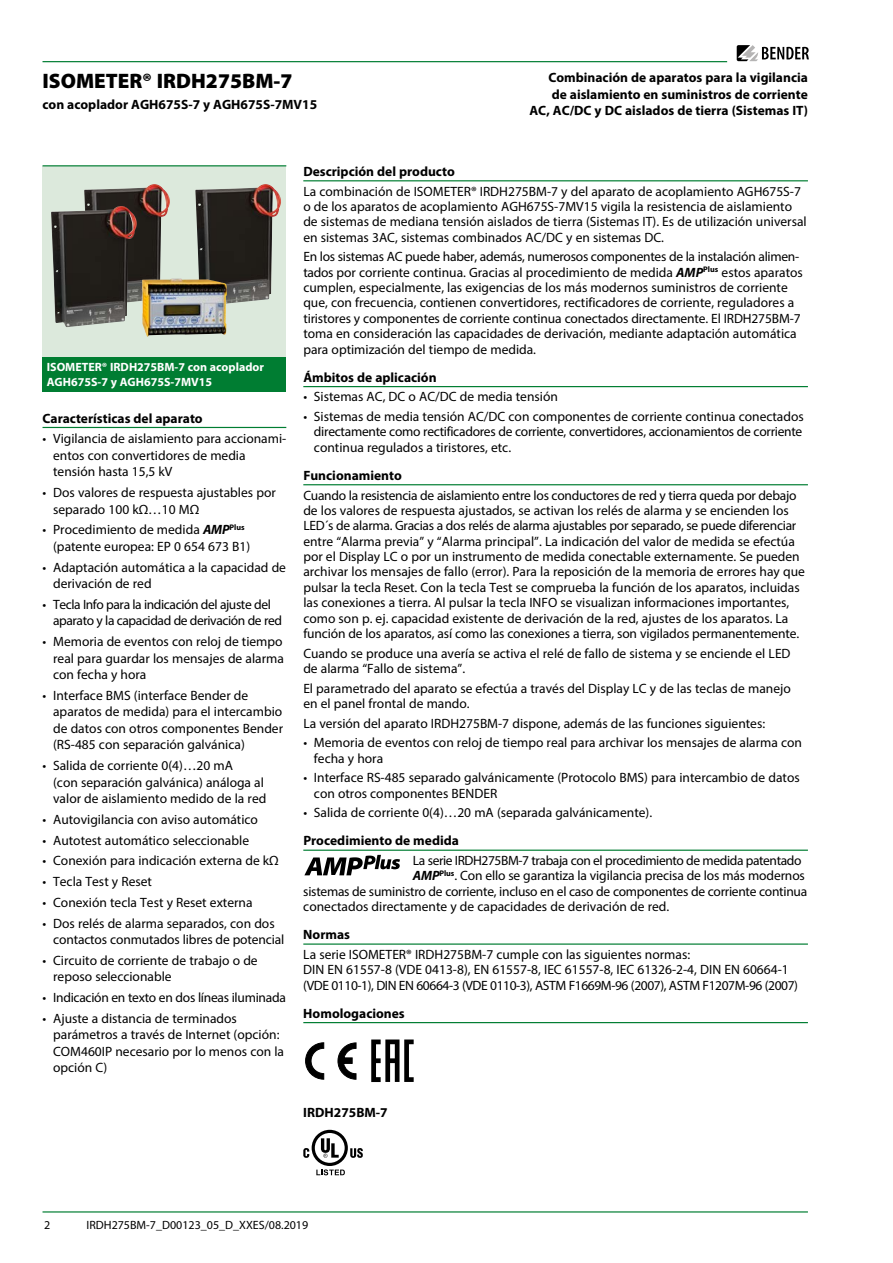
<style>
.page{position:relative;width:893px;height:1263px;background:#fff}
.page>*{position:absolute;margin:0;border:0;box-sizing:border-box;transform-origin:0 0}
.t1{font:900 21px "Myriad Pro";color:#000}
.t2{font:13.5px/15.5px "Myriad Pro";color:#000}
.t3{font:700 13.5px/16.5px "Myriad Pro";color:#000;text-align:right}
.t4{font:13.5px/16.5px "Myriad Pro";letter-spacing:-.03em;color:#000}
.t5{font:13.5px "Myriad Pro";letter-spacing:-.02em;color:#000}
.t6{font:700 12px/15px "Myriad Pro";color:#fff}
.t7{font:12px "Myriad Pro";color:#000}
.s1{font-weight:700;font-style:italic}
</style>
<div class="page">
<hr style="left:43px;top:61px;width:684px;height:1px;background:#007d32">
<hr style="left:43px;top:1211px;width:765px;height:1px;background:#007d32">
<svg style="left:737px;top:45px;width:72px;height:16px"></svg>
<div style="left:43px;top:166px;width:243px;height:191px;background:#dce9dc"></div>
<img style="left:84px;top:184px;width:86px;height:118px">
<img style="left:195px;top:184px;width:86px;height:120px">
<img style="left:51px;top:206px;width:86px;height:121px">
<img style="left:142px;top:278px;width:85px;height:59px">
<hr style="left:43px;top:427px;width:243px;height:1px;background:#007d32">
<div style="left:43px;top:357px;width:243px;height:34px;background:#007d32"></div>
<hr style="left:303px;top:180px;width:505px;height:1px;background:#007d32">
<hr style="left:303px;top:386px;width:505px;height:1px;background:#007d32">
<hr style="left:303px;top:484px;width:505px;height:1px;background:#007d32">
<hr style="left:303px;top:849px;width:505px;height:2px;background:#007d32">
<hr style="left:303px;top:943px;width:505px;height:2px;background:#007d32">
<hr style="left:303px;top:1022px;width:505px;height:1px;background:#007d32">
<svg style="left:304px;top:855px;width:96px;height:20px"></svg>
<svg style="left:305px;top:1042px;width:19px;height:38px"></svg>
<svg style="left:338px;top:1042px;width:19px;height:38px"></svg>
<svg style="left:371px;top:1039px;width:43px;height:43px"></svg>
<div style="left:312px;top:1130px;width:36px;height:36px;border:3px solid #000;border-radius:50%"></div>
<svg style="left:350px;top:1148px;width:13px;height:10px"></svg>
<svg style="left:303px;top:1148px;width:6px;height:10px"></svg>
<svg style="left:321px;top:1138px;width:18px;height:20px"></svg>
<svg style="left:316px;top:1169px;width:29px;height:6px"></svg>
<hr style="left:43px;top:165px;width:243px;height:1px;background:#007d32">
<h1 class="t1" style="left:43px;top:69px;width:251px">ISOMETER® IRDH275BM-7</h1>
<p class="t3" style="left:43px;top:96px;width:276px">con acoplador AGH675S-7 y AGH675S-7MV15</p>
<p class="t3" style="left:529px;top:69px;width:280px">Combinación de aparatos para la vigilancia<br>de aislamiento en suministros de corriente<br>AC, AC/DC y DC aislados de tierra (Sistemas IT)</p>
<p class="t6" style="left:47px;top:359px;width:219px">ISOMETER® IRDH275BM-7 con acoplador<br>AGH675S-7 y AGH675S-7MV15</p>
<p class="t3" style="left:43px;top:409px;width:162px">Características del aparato</p>
<p class="t2" style="left:53px;top:430px;width:235px;line-height:16.5px;text-indent:-11px">• Vigilancia de aislamiento para accionami&shy;entos con convertidores de media tensión hasta 15,5 kV</p>
<p class="t2" style="left:53px;top:484px;width:224px;line-height:16.5px;text-indent:-11px">• Dos valores de respuesta ajustables por separado 100 kΩ…10 MΩ</p>
<p class="t2" style="left:53px;top:521px;width:199px;line-height:16.5px;text-indent:-11px">• Procedimiento de medida <span class="s1">AMP</span><sup>Plus </sup>(patente europea: EP 0 654 673 B1)</p>
<p class="t2" style="left:53px;top:559px;width:234px;line-height:16.5px;text-indent:-11px">• Adaptación automática a la capacidad de derivación de red</p>
<p class="t4" style="left:53px;top:596px;width:230px;text-indent:-11px">• Tecla Info para la indicación del ajuste del aparato y la capacidad de derivación de red</p>
<p class="t2" style="left:53px;top:633px;width:232px;line-height:16.5px;text-align:justify;text-indent:-11px">• Memoria de eventos con reloj de tiempo real para guardar los mensajes de alarma con fecha y hora</p>
<p class="t2" style="left:53px;top:687px;width:231px;line-height:16.5px;text-indent:-11px">• Interface BMS (interface Bender de aparatos de medida) para el intercambio de datos con otros componentes Bender (RS-485 con separación galvánica)</p>
<p class="t2" style="left:53px;top:757px;width:215px;line-height:16.5px;text-indent:-11px">• Salida de corriente 0(4)…20 mA<br>(con separación galvánica) análoga al valor de aislamiento medido de la red</p>
<p class="t2" style="left:43px;top:811px;width:217px">• Autovigilancia con aviso automático</p>
<p class="t2" style="left:43px;top:832px;width:208px">• Autotest automático seleccionable</p>
<p class="t2" style="left:43px;top:853px;width:238px">• Conexión para indicación externa de kΩ</p>
<p class="t2" style="left:43px;top:874px;width:111px">• Tecla Test y Reset</p>
<p class="t2" style="left:43px;top:894px;width:212px">• Conexión tecla Test y Reset externa</p>
<p class="t2" style="left:53px;top:915px;width:233px;line-height:16.5px;text-indent:-11px">• Dos relés de alarma separados, con dos contactos conmutados libres de potencial</p>
<p class="t2" style="left:53px;top:952px;width:206px;line-height:16.5px;text-indent:-11px">• Circuito de corriente de trabajo o de reposo seleccionable</p>
<p class="t5" style="left:43px;top:989px;width:245px">• Indicación en texto en dos líneas iluminada</p>
<p class="t2" style="left:53px;top:1010px;width:232px;line-height:16.5px;text-indent:-11px">• Ajuste a distancia de terminados parámetros a través de Internet (opción:<br>COM460IP necesario por lo menos con la opción C)</p>
<p class="t3" style="left:303px;top:163px;width:153px">Descripción del producto</p>
<p class="t2" style="left:303px;top:183px;width:505px">La combinación de ISOMETER® IRDH275BM-7 y del aparato de acoplamiento AGH675S-7 o de los aparatos de acoplamiento AGH675S-7MV15 vigila la resistencia de aislamiento de sistemas de mediana tensión aislados de tierra (Sistemas IT). Es de utilización universal en sistemas 3AC, sistemas combinados AC/DC y en sistemas DC.</p>
<p class="t2" style="left:303px;top:249px;width:501px">En los sistemas AC puede haber, además, numerosos componentes de la instalación alimen&shy;tados por corriente continua. Gracias al procedimiento de medida <span class="s1">AMP</span><sup>Plus</sup> estos aparatos cumplen, especialmente, las exigencias de los más modernos suministros de corriente que, con frecuencia, contienen convertidores, rectificadores de corriente, reguladores a tiristores y componentes de corriente continua conectados directamente. El IRDH275BM-7 toma en consideración las capacidades de derivación, mediante adaptación automática para optimización del tiempo de medida.</p>
<p class="t3" style="left:303px;top:368px;width:135px">Ámbitos de aplicación</p>
<p class="t2" style="left:303px;top:389px;width:256px">• Sistemas AC, DC o AC/DC de media tensión</p>
<p class="t2" style="left:314px;top:409px;width:491px;text-align:justify;text-indent:-11px">• Sistemas de media tensión AC/DC con componentes de corriente continua conectados directamente como rectificadores de corriente, convertidores, accionamientos de corriente continua regulados a tiristores, etc.</p>
<p class="t3" style="left:303px;top:467px;width:100px">Funcionamiento</p>
<p class="t2" style="left:303px;top:487px;width:503px">Cuando la resistencia de aislamiento entre los conductores de red y tierra queda por debajo de los valores de respuesta ajustados, se activan los relés de alarma y se encienden los LED´s de alarma. Gracias a dos relés de alarma ajustables por separado, se puede diferenciar entre “Alarma previa” y “Alarma principal”. La indicación del valor de medida se efectúa por el Display LC o por un instrumento de medida conectable externamente. Se pueden archivar los mensajes de fallo (error). Para la reposición de la memoria de errores hay que pulsar la tecla Reset. Con la tecla Test se comprueba la función de los aparatos, incluidas las conexiones a tierra. Al pulsar la tecla INFO se visualizan informaciones importantes, como son p. ej. capacidad existente de derivación de la red, ajustes de los aparatos. La función de los aparatos, así como las conexiones a tierra, son vigilados permanentemente.</p>
<p class="t2" style="left:303px;top:645px;width:489px">Cuando se produce una avería se activa el relé de fallo de sistema y se enciende el LED de alarma “Fallo de sistema”.</p>
<p class="t2" style="left:303px;top:680px;width:489px">El parametrado del aparato se efectúa a través del Display LC y de las teclas de manejo en el panel frontal de mando.</p>
<p class="t2" style="left:303px;top:715px;width:463px">La versión del aparato IRDH275BM-7 dispone, además de las funciones siguientes:</p>
<p class="t2" style="left:314px;top:735px;width:490px;text-indent:-11px">• Memoria de eventos con reloj de tiempo real para archivar los mensajes de alarma con fecha y hora</p>
<p class="t2" style="left:314px;top:770px;width:487px;text-indent:-11px">• Interface RS-485 separado galvánicamente (Protocolo BMS) para intercambio de datos con otros componentes BENDER</p>
<p class="t2" style="left:303px;top:805px;width:350px">• Salida de corriente 0(4)…20 mA (separada galvánicamente).</p>
<p class="t3" style="left:303px;top:832px;width:157px">Procedimiento de medida</p>
<p class="t4" style="left:413px;top:852px;width:390px">La serie IRDH275BM-7 trabaja con el procedimiento de medida patentado</p>
<p class="t2" style="left:413px;top:868px;width:393px"><span class="s1">AMP</span><sup>Plus</sup>. Con ello se garantiza la vigilancia precisa de los más modernos</p>
<p class="t5" style="left:303px;top:883px;width:505px">sistemas de suministro de corriente, incluso en el caso de componentes de corriente continua</p>
<p class="t2" style="left:303px;top:899px;width:367px">conectados directamente y de capacidades de derivación de red.</p>
<p class="t3" style="left:303px;top:926px;width:48px">Normas</p>
<p class="t2" style="left:303px;top:946px;width:496px">La serie ISOMETER® IRDH275BM-7 cumple con las siguientes normas:<br>DIN EN 61557-8 (VDE 0413-8), EN 61557-8, IEC 61557-8, IEC 61326-2-4, DIN EN 60664-1 (VDE 0110-1), DIN EN 60664-3 (VDE 0110-3), ASTM F1669M-96 (2007), ASTM F1207M-96 (2007)</p>
<p class="t3" style="left:303px;top:1004px;width:103px">Homologaciones</p>
<p class="t3" style="left:303px;top:1103px;width:86px">IRDH275BM-7</p>
<p class="t7" style="left:44px;top:1217px;width:8px">2</p>
<p class="t7" style="left:87px;top:1217px;width:223px">IRDH275BM-7_D00123_05_D_XXES/08.2019</p>
</div>
